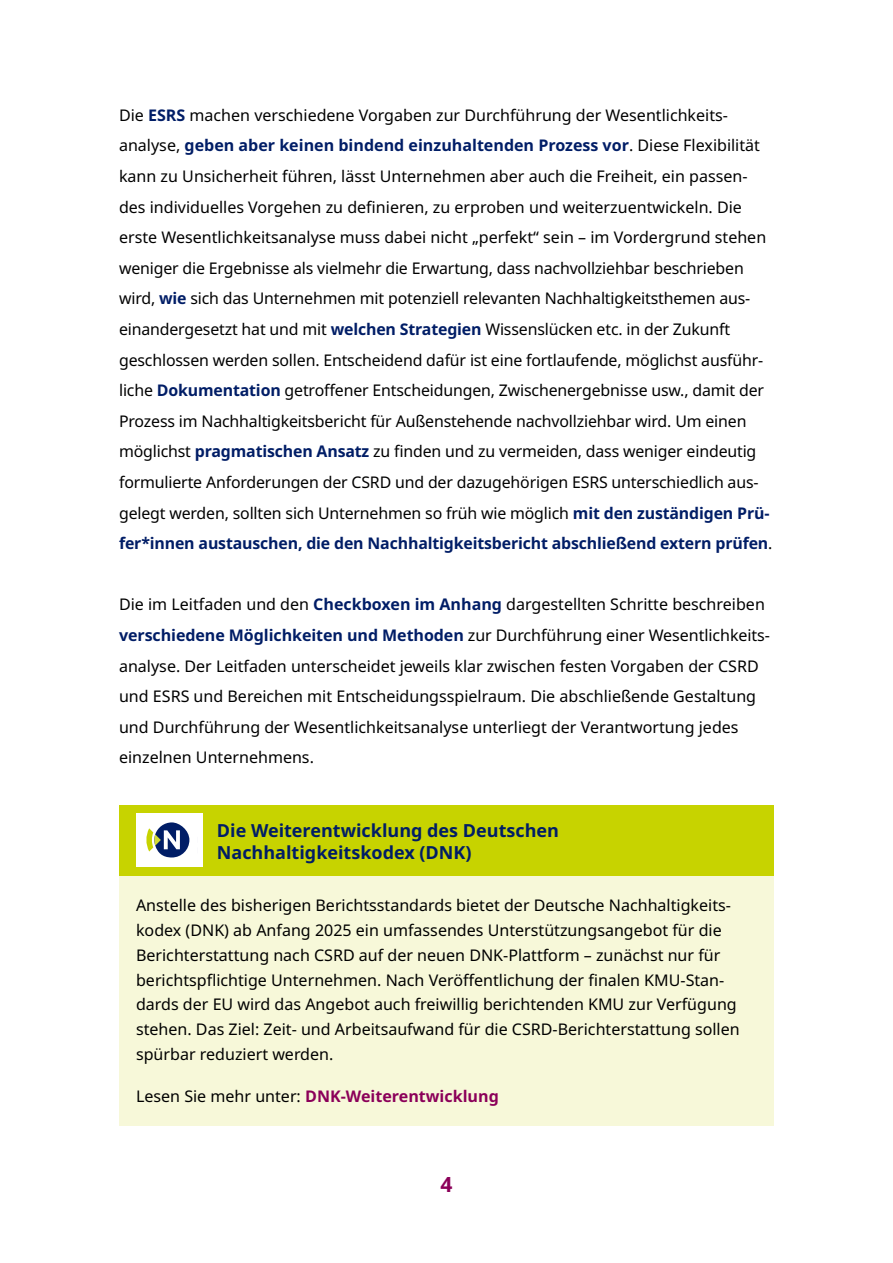
<style>
.page{position:relative;width:893px;height:1263px;background:#fff}
.page>*{position:absolute;margin:0;border:0;box-sizing:border-box;transform-origin:0 0}
.t1{font:700 21px "Noto Sans";color:#8b0059}
.t2{font:700 18px/21.6px "Noto Sans";color:#001d66}
.t3{font:16.05px/30.6px "Noto Sans";color:#000}
.t4{font:700 16.05px "Noto Sans";color:#8b0059}
.s1{font-weight:700;color:#001d66}
.s2{font-weight:400;color:#000}
</style>
<div class="page">
<div style="left:119px;top:805px;width:655px;height:71px;background:#c7d300"></div>
<div style="left:119px;top:876px;width:655px;height:250px;background:#f7f8d9"></div>
<div style="left:136px;top:813px;width:67px;height:54px;background:#fff"></div>
<svg style="left:146px;top:822px;width:43px;height:35px"></svg>
<p class="t3" style="left:119px;top:100px;width:655px">Die <span class="s1">ESRS</span> machen verschiedene Vorgaben zur Durchführung der Wesentlichkeits&shy;analyse, <span class="s1">geben aber keinen bindend einzuhaltenden Prozess vor</span>. Diese Flexibilität kann zu Unsicherheit führen, lässt Unternehmen aber auch die Freiheit, ein passen&shy;des individuelles Vorgehen zu definieren, zu erproben und weiterzuentwickeln. Die erste Wesentlichkeitsanalyse muss dabei nicht „perfekt“ sein – im Vordergrund stehen weniger die Ergebnisse als vielmehr die Erwartung, dass nachvollziehbar beschrieben wird, <span class="s1">wie</span> sich das Unternehmen mit potenziell relevanten Nachhaltigkeitsthemen aus&shy;einandergesetzt hat und mit <span class="s1">welchen Strategien</span> Wissenslücken etc. in der Zukunft geschlossen werden sollen. Entscheidend dafür ist eine fortlaufende, möglichst ausführ&shy;liche <span class="s1">Dokumentation</span> getroffener Entscheidungen, Zwischenergebnisse usw., damit der Prozess im Nachhaltigkeitsbericht für Außenstehende nachvollziehbar wird. Um einen möglichst <span class="s1">pragmatischen Ansatz</span> zu finden und zu vermeiden, dass weniger eindeutig formulierte Anforderungen der CSRD und der dazugehörigen ESRS unterschiedlich aus&shy;gelegt werden, sollten sich Unternehmen so früh wie möglich <span class="s1">mit den zuständigen Prü&shy;fer*innen austauschen, die den Nachhaltigkeitsbericht abschließend extern prüfen</span>.</p>
<p class="t3" style="left:119px;top:590px;width:652px">Die im Leitfaden und den <span class="s1">Checkboxen im Anhang</span> dargestellten Schritte beschreiben <span class="s1">verschiedene Möglichkeiten und Methoden</span> zur Durchführung einer Wesentlichkeits&shy;analyse. Der Leitfaden unterscheidet jeweils klar zwischen festen Vorgaben der CSRD und ESRS und Bereichen mit Entscheidungsspielraum. Die abschließende Gestaltung und Durchführung der Wesentlichkeitsanalyse unterliegt der Verantwortung jedes einzelnen Unternehmens.</p>
<p class="t2" style="left:217px;top:820px;width:344px">Die Weiterentwicklung des Deutschen<br>Nachhaltigkeitskodex (DNK)</p>
<p class="t3" style="left:136px;top:893px;width:605px;line-height:24.8px">Anstelle des bisherigen Berichtsstandards bietet der Deutsche Nachhaltigkeits&shy;kodex (DNK) ab Anfang 2025 ein umfassendes Unterstützungsangebot für die Berichterstattung nach CSRD auf der neuen DNK-Plattform – zunächst nur für berichtspflichtige Unternehmen. Nach Veröffentlichung der finalen KMU-Stan&shy;dards der EU wird das Angebot auch freiwillig berichtenden KMU zur Verfügung stehen. Das Ziel: Zeit- und Arbeitsaufwand für die CSRD-Berichterstattung sollen spürbar reduziert werden.</p>
<p class="t4" style="left:136px;top:1084px;width:364px"><span class="s2">Lesen Sie mehr unter:</span> DNK-Weiterentwicklung</p>
<h1 class="t1" style="left:440px;top:1169px;width:14px">4</h1>
</div>
